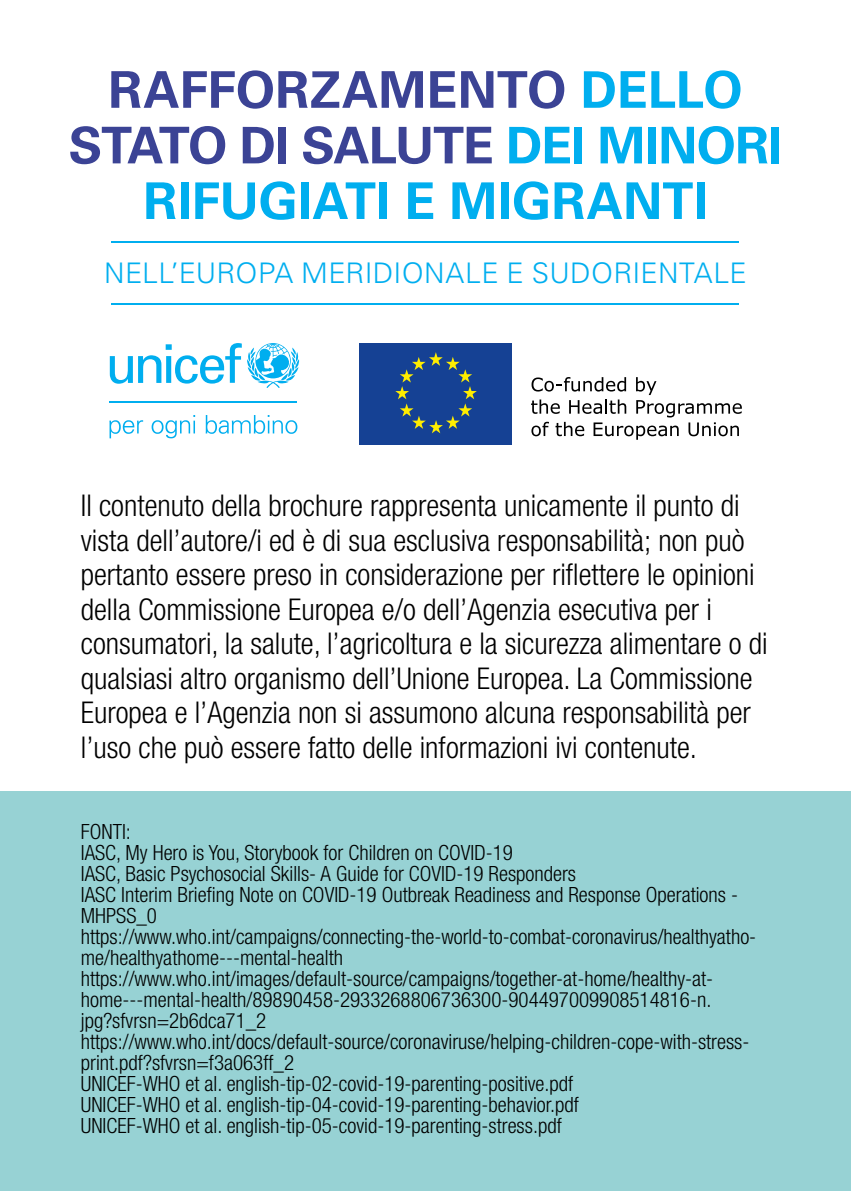
<style>
.page{position:relative;width:851px;height:1191px;background:#fff}
.page>*{position:absolute;margin:0;border:0;box-sizing:border-box;transform-origin:0 0}
.t1{font:700 50.7px/55.5px "Univers LT Pro 65";letter-spacing:-.005em;color:#00aeef;text-align:center}
.t2{font:300 condensed 30px/34.5px "Helvetica Neue";color:#000}
.t3{font:300 28.2px "Univers LT Pro 45";letter-spacing:.01em;color:#00aeef}
.t4{font:300 condensed 21px/21px "Helvetica Neue";color:#000}
.s1{color:#3b4395}
</style>
<div class="page">
<div style="left:0;top:791px;width:850px;height:400px;background:#97d2d4"></div>
<hr style="left:111px;top:241px;width:628px;height:1px;background:#00aeef">
<hr style="left:111px;top:303px;width:628px;height:1px;background:#00aeef">
<div style="left:360px;top:343px;width:151px;height:101px;background:#154194"></div>
<svg style="left:395px;top:352px;width:81px;height:81px"></svg>
<svg style="left:531px;top:377px;width:210px;height:63px"></svg>
<svg style="left:110px;top:343px;width:189px;height:45px"></svg>
<hr style="left:110px;top:401px;width:187px;height:1px;background:#00aeef">
<svg style="left:109px;top:420px;width:34px;height:18px"></svg>
<svg style="left:151px;top:415px;width:44px;height:23px"></svg>
<svg style="left:206px;top:415px;width:91px;height:19px"></svg>
<h1 class="t1" style="left:68px;top:62px;width:715px"><span class="s1">RAFFORZAMENTO</span> DELLO<br><span class="s1">STATO DI SALUTE</span> DEI MINORI<br>RIFUGIATI E MIGRANTI</h1>
<h3 class="t3" style="left:104px;top:256px;width:644px">NELL’EUROPA MERIDIONALE E SUDORIENTALE</h3>
<p class="t2" style="left:81px;top:488px;width:688px">Il contenuto della brochure rappresenta unicamente il punto di vista dell’autore/i ed è di sua esclusiva responsabilità; non può pertanto essere preso in considerazione per riflettere le opinioni della Commissione Europea e/o dell’Agenzia esecutiva per i consumatori, la salute, l’agricoltura e la sicurezza alimentare o di qualsiasi altro organismo dell’Unione Europea. La Commissione Europea e l’Agenzia non si assumono alcuna responsabilità per l’uso che può essere fatto delle informazioni ivi contenute.</p>
<p class="t4" style="left:81px;top:821px;width:676px">FONTI:<br>IASC, My Hero is You, Storybook for Children on COVID-19<br>IASC, Basic Psychosocial Skills- A Guide for COVID-19 Responders<br>IASC Interim Briefing Note on COVID-19 Outbreak Readiness and Response Operations - MHPSS_0 https://www.who.int/campaigns/connecting-the-world-to-combat-coronavirus/healthyatho&shy;me/healthyathome---mental-health https://www.who.int/images/default-source/campaigns/together-at-home/healthy-at&shy;home---mental-health/89890458-2933268806736300-904497009908514816-n. jpg?sfvrsn=2b6dca71_2 https://www.who.int/docs/default-source/coronaviruse/helping-children-cope-with-stress&shy;print.pdf?sfvrsn=f3a063ff_2<br>UNICEF-WHO et al. english-tip-02-covid-19-parenting-positive.pdf<br>UNICEF-WHO et al. english-tip-04-covid-19-parenting-behavior.pdf<br>UNICEF-WHO et al. english-tip-05-covid-19-parenting-stress.pdf</p>
</div>
